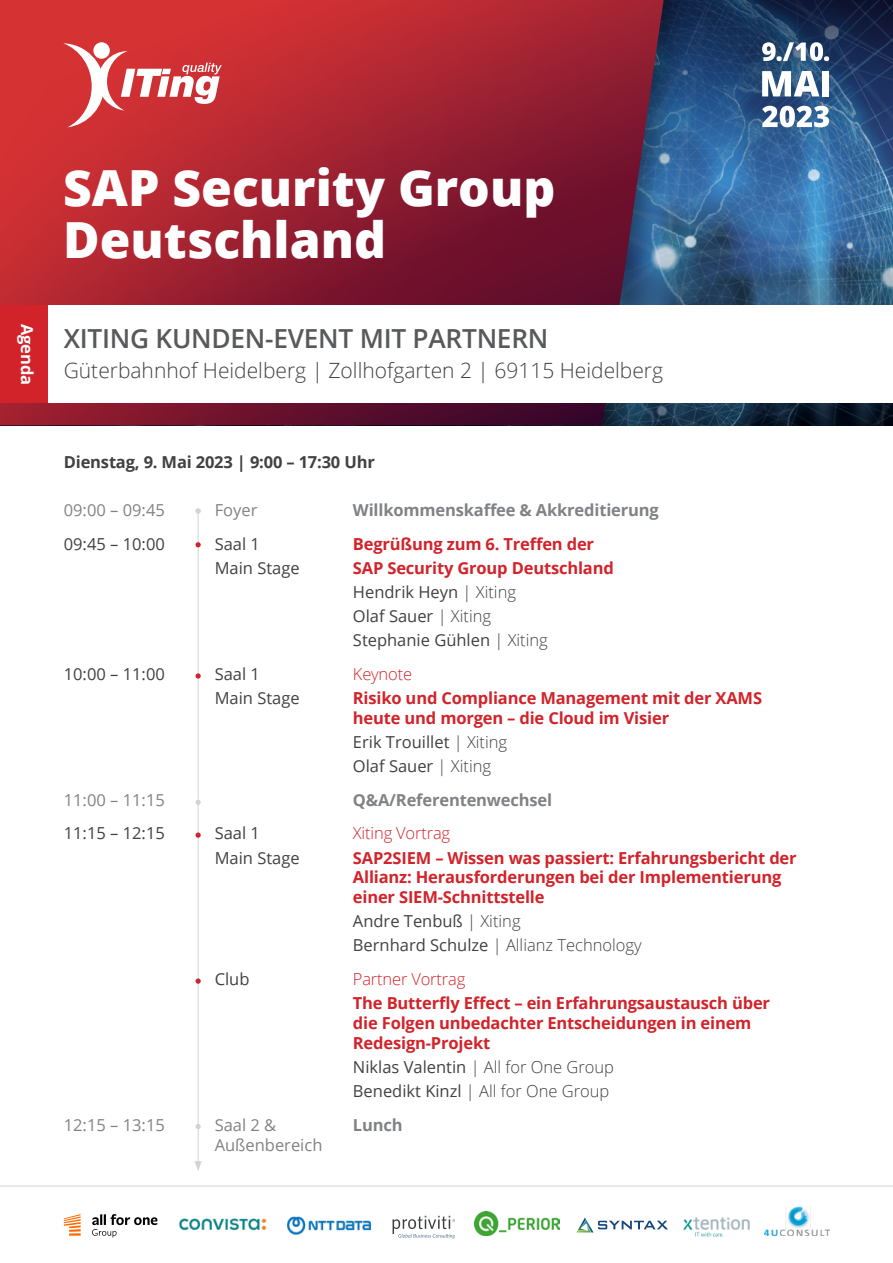
<style>
.page{position:relative;width:893px;height:1263px;background:#fff}
.page>*{position:absolute;margin:0;border:0;box-sizing:border-box;transform-origin:0 0}
.t1{font:800 49.8px/52.3px "Open Sans";color:#fff}
.t2{font:600 26.25px "Open Sans";letter-spacing:-.01em;color:#58595b}
.t3{font:300 21px "Open Sans";color:#414042}
.t4{font:700 16.5px/19.8px "Open Sans";letter-spacing:-.01em;color:#d2232a}
.t5{font:16.5px/24px "Open Sans";color:#414042}
.t6{font:700 16.5px "Open Sans";letter-spacing:-.01em;color:#808285}
.t7{font:300 16.5px/24px "Open Sans";color:#414042}
.t8{font:16.5px/19.8px "Open Sans";color:#808285}
.t9{font:300 16.5px "Open Sans";letter-spacing:-.01em;color:#d2232a}
.t10{font:700 16.5px "Open Sans";letter-spacing:-.01em;color:#414042}
.t11{font:700 16.5px "Open Sans";color:#fff}
.s1{font-weight:400;color:#414042}
.s2{font-weight:300;color:#414042}
.s3{font-weight:300}
.s4{font-weight:400}
</style>
<div class="page">
<svg style="left:706px;top:0;width:187px;height:174px;background:#264a78"></svg>
<svg style="left:706px;top:174px;width:187px;height:251px;background:#34618b"></svg>
<img style="left:665px;top:0;width:41px;height:425px">
<svg style="left:0;top:0;width:665px;height:425px;background:#992333"></svg>
<div style="left:0;top:305px;width:893px;height:98px;background:#fff"></div>
<div style="left:0;top:305px;width:47px;height:98px;background:#d2232a"></div>
<svg style="left:63px;top:43px;width:159px;height:84px"></svg>
<svg style="left:762px;top:42px;width:67px;height:19px"></svg>
<svg style="left:762px;top:71px;width:57px;height:25px"></svg>
<div style="left:822px;top:71px;width:7px;height:25px;background:#fff"></div>
<svg style="left:762px;top:106px;width:67px;height:21px"></svg>
<hr style="left:198px;top:511px;width:1px;height:652px;background:#d1d3d4">
<svg style="left:195px;top:508px;width:6px;height:6px"></svg>
<svg style="left:195px;top:1161px;width:7px;height:10px"></svg>
<svg style="left:196px;top:542px;width:5px;height:5px"></svg>
<svg style="left:196px;top:673px;width:5px;height:6px"></svg>
<svg style="left:196px;top:800px;width:5px;height:5px"></svg>
<svg style="left:196px;top:978px;width:5px;height:6px"></svg>
<svg style="left:196px;top:1124px;width:5px;height:5px"></svg>
<svg style="left:196px;top:832px;width:5px;height:6px"></svg>
<hr style="left:0;top:1186px;width:893px;height:1px;background:#d1d3d4">
<svg style="left:64px;top:1214px;width:17px;height:22px"></svg>
<svg style="left:92px;top:1214px;width:65px;height:23px"></svg>
<img style="left:178px;top:1218px;width:89px;height:13px">
<img style="left:287px;top:1216px;width:84px;height:19px">
<svg style="left:392px;top:1215px;width:63px;height:23px"></svg>
<img style="left:474px;top:1212px;width:86px;height:24px">
<svg style="left:576px;top:1217px;width:92px;height:15px"></svg>
<img style="left:683px;top:1217px;width:67px;height:19px">
<img style="left:765px;top:1206px;width:64px;height:30px">
<p class="t11" style="left:39px;top:324px;width:63px;rotate:90deg">Agenda</p>
<h1 class="t1" style="left:63px;top:159px;width:494px">SAP Security Group<br>Deutschland</h1>
<h2 class="t2" style="left:64px;top:321px;width:486px">XITING KUNDEN-EVENT MIT PARTNERN</h2>
<p class="t3" style="left:64px;top:356px;width:601px">Güterbahnhof Heidelberg | Zollhofgarten 2 | 69115 Heidelberg</p>
<p class="t10" style="left:64px;top:451px;width:313px">Dienstag, 9. Mai 2023 | 9:00 – 17:30 Uhr</p>
<p class="t8" style="left:64px;top:499px;width:103px">09:00 – 09:45</p>
<p class="t8" style="left:215px;top:499px;width:44px">Foyer</p>
<p class="t6" style="left:353px;top:498px;width:307px">Willkommenskaffee &amp; Akkreditierung</p>
<p class="t5" style="left:64px;top:531px;width:103px">09:45 – 10:00</p>
<p class="t5" style="left:215px;top:531px;width:87px">Saal 1<br>Main Stage</p>
<p class="t4" style="left:353px;top:531px;width:262px;line-height:24px">Begrüßung zum 6. Treffen der<br>SAP Security Group Deutschland<br><span class="s1">Hendrik Heyn</span> <span class="s2">| Xiting<br></span><span class="s1">Olaf Sauer</span> <span class="s2">| Xiting<br></span><span class="s1">Stephanie Gühlen</span> <span class="s2">| Xiting</span></p>
<p class="t5" style="left:64px;top:661px;width:103px">10:00 – 11:00</p>
<p class="t5" style="left:215px;top:661px;width:87px">Saal 1<br>Main Stage</p>
<p class="t9" style="left:353px;top:662px;width:61px">Keynote</p>
<p class="t4" style="left:353px;top:687px;width:411px">Risiko und Compliance Management mit der XAMS heute und morgen – die Cloud im Visier</p>
<p class="t5" style="left:353px;top:729px;width:156px">Erik Trouillet <span class="s3">| Xiting<br></span>Olaf Sauer <span class="s3">| Xiting</span></p>
<p class="t8" style="left:64px;top:789px;width:103px">11:00 – 11:15</p>
<p class="t6" style="left:353px;top:788px;width:201px">Q&amp;A/Referentenwechsel</p>
<p class="t5" style="left:64px;top:821px;width:103px">11:15 – 12:15</p>
<p class="t5" style="left:215px;top:821px;width:87px">Saal 1<br>Main Stage</p>
<p class="t9" style="left:353px;top:822px;width:99px">Xiting Vortrag</p>
<p class="t4" style="left:353px;top:847px;width:445px">SAP2SIEM – Wissen was passiert: Erfahrungsbericht der<br>Allianz: Herausforderungen bei der Implementierung einer SIEM-Schnittstelle</p>
<p class="t5" style="left:353px;top:909px;width:290px">Andre Tenbuß <span class="s3">| Xiting<br></span>Bernhard Schulze <span class="s3">| Allianz Technology</span></p>
<p class="t5" style="left:215px;top:967px;width:36px">Club</p>
<p class="t9" style="left:353px;top:968px;width:114px">Partner Vortrag</p>
<p class="t4" style="left:353px;top:993px;width:419px">The Butterfly Effect – ein Erfahrungsaustausch über die Folgen unbedachter Entscheidungen in einem<br>Redesign-Projekt</p>
<p class="t7" style="left:353px;top:1054px;width:263px"><span class="s4">Niklas Valentin</span> | All for One Group<br><span class="s4">Benedikt Kinzl</span> | All for One Group</p>
<p class="t8" style="left:64px;top:1114px;width:103px">12:15 – 13:15</p>
<p class="t8" style="left:215px;top:1114px;width:109px">Saal 2 &amp;<br>Außenbereich</p>
<p class="t6" style="left:353px;top:1113px;width:51px">Lunch</p>
</div>
